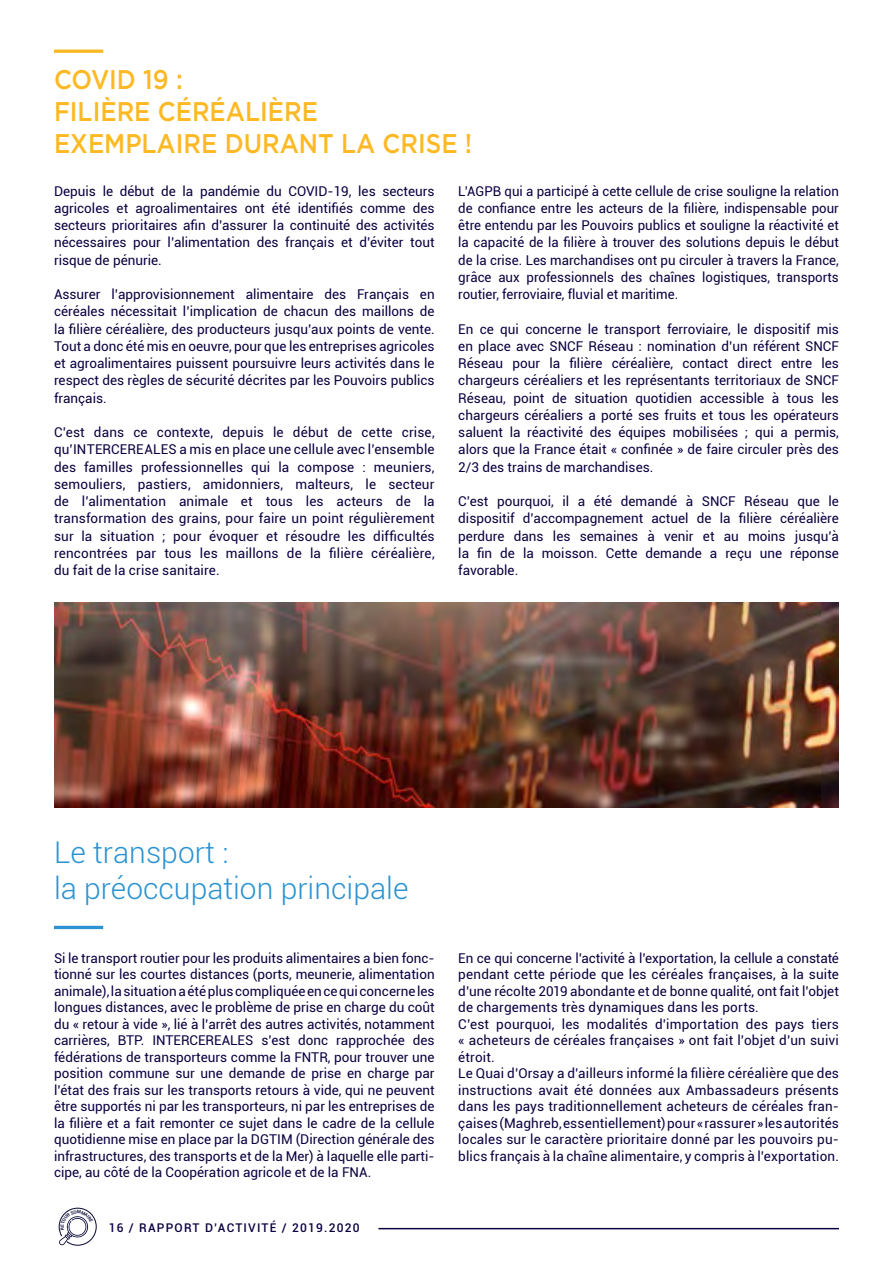
<style>
.page{position:relative;width:893px;height:1263px;background:#fff}
.page>*{position:absolute;margin:0;border:0;box-sizing:border-box;transform-origin:0 0}
.t1{font:300 30px/36px "Roboto";color:#2b93d1}
.t2{font:500 27px/31.5px "Gotham";color:#fdb924;scale:.9 1}
.t3{font:13.5px/17.2px "Roboto";color:#0b0040;text-align:justify}
.t4{font:500 12px "Roboto";letter-spacing:.1em;color:#0b0040}
</style>
<div class="page">
<hr style="left:54px;top:50px;width:49px;height:3px;background:#fdb924">
<hr style="left:54px;top:926px;width:49px;height:3px;background:#2b93d1">
<img style="left:54px;top:602px;width:785px;height:205px">
<hr style="left:378px;top:1228px;width:461px;height:1px;background:#0b0040">
<svg style="left:59px;top:1208px;width:38px;height:38px"></svg>
<p class="t2" style="left:54px;top:64px;width:466px">COVID 19 :<br>FILIÈRE CÉRÉALIÈRE<br>EXEMPLAIRE DURANT LA CRISE !</p>
<p class="t3" style="left:54px;top:182px;width:382px">Depuis le début de la pandémie du COVID-19, les secteurs agricoles et agroalimentaires ont été identifiés comme des secteurs prioritaires afin d’assurer la continuité des activités nécessaires pour l’alimentation des français et d’éviter tout risque de pénurie.</p>
<p class="t3" style="left:54px;top:285px;width:382px">Assurer l’approvisionnement alimentaire des Français en céréales nécessitait l’implication de chacun des maillons de la filière céréalière, des producteurs jusqu’aux points de vente.<br>Tout a donc été mis en oeuvre, pour que les entreprises agricoles et agroalimentaires puissent poursuivre leurs activités dans le respect des règles de sécurité décrites par les Pouvoirs publics français.</p>
<p class="t3" style="left:54px;top:423px;width:382px">C’est dans ce contexte, depuis le début de cette crise, qu’INTERCEREALES a mis en place une cellule avec l’ensemble des familles professionnelles qui la compose : meuniers, semouliers, pastiers, amidonniers, malteurs, le secteur de l’alimentation animale et tous les acteurs de la transformation des grains, pour faire un point régulièrement sur la situation ; pour évoquer et résoudre les difficultés rencontrées par tous les maillons de la filière céréalière, du fait de la crise sanitaire.</p>
<p class="t3" style="left:458px;top:182px;width:382px">L’AGPB qui a participé à cette cellule de crise souligne la relation de confiance entre les acteurs de la filière, indispensable pour être entendu par les Pouvoirs publics et souligne la réactivité et la capacité de la filière à trouver des solutions depuis le début de la crise. Les marchandises ont pu circuler à travers la France, grâce aux professionnels des chaînes logistiques, transports routier, ferroviaire, fluvial et maritime.</p>
<p class="t3" style="left:458px;top:320px;width:382px">En ce qui concerne le transport ferroviaire, le dispositif mis en place avec SNCF Réseau : nomination d’un référent SNCF Réseau pour la filière céréalière, contact direct entre les chargeurs céréaliers et les représentants territoriaux de SNCF Réseau, point de situation quotidien accessible à tous les chargeurs céréaliers a porté ses fruits et tous les opérateurs saluent la réactivité des équipes mobilisées ; qui a permis, alors que la France était « confinée » de faire circuler près des 2/3 des trains de marchandises.</p>
<p class="t3" style="left:458px;top:492px;width:382px">C’est pourquoi, il a été demandé à SNCF Réseau que le dispositif d’accompagnement actuel de la filière céréalière perdure dans les semaines à venir et au moins jusqu’à la fin de la moisson. Cette demande a reçu une réponse favorable.</p>
<p class="t1" style="left:54px;top:833px;width:356px">Le transport :<br>la préoccupation principale</p>
<p class="t3" style="left:54px;top:949px;width:382px;line-height:16.5px">Si le transport routier pour les produits alimentaires a bien fonc&shy;tionné sur les courtes distances (ports, meunerie, alimentation animale), la situation a été plus compliquée en ce qui concerne les longues distances, avec le problème de prise en charge du coût du « retour à vide », lié à l’arrêt des autres activités, notamment carrières, BTP. INTERCEREALES s’est donc rapprochée des fédérations de transporteurs comme la FNTR, pour trouver une position commune sur une demande de prise en charge par l’état des frais sur les transports retours à vide, qui ne peuvent être supportés ni par les transporteurs, ni par les entreprises de la filière et a fait remonter ce sujet dans le cadre de la cellule quotidienne mise en place par la DGTIM (Direction générale des infrastructures, des transports et de la Mer) à laquelle elle parti&shy;cipe, au côté de la Coopération agricole et de la FNA.</p>
<p class="t3" style="left:458px;top:949px;width:382px;line-height:16.5px">En ce qui concerne l’activité à l’exportation, la cellule a constaté pendant cette période que les céréales françaises, à la suite d’une récolte 2019 abondante et de bonne qualité, ont fait l’objet de chargements très dynamiques dans les ports.</p>
<p class="t3" style="left:458px;top:1015px;width:382px;line-height:16.5px">C’est pourquoi, les modalités d’importation des pays tiers « acheteurs de céréales françaises » ont fait l’objet d’un suivi étroit.</p>
<p class="t3" style="left:458px;top:1064px;width:382px;line-height:16.5px">Le Quai d’Orsay a d’ailleurs informé la filière céréalière que des instructions avait été données aux Ambassadeurs présents dans les pays traditionnellement acheteurs de céréales fran&shy;çaises (Maghreb, essentiellement) pour « rassurer » les autorités locales sur le caractère prioritaire donné par les pouvoirs pu&shy;blics français à la chaîne alimentaire, y compris à l’exportation.</p>
<p class="t4" style="left:109px;top:1219px;width:252px">16 / RAPPORT D’ACTIVITÉ / 2019.2020</p>
</div>
